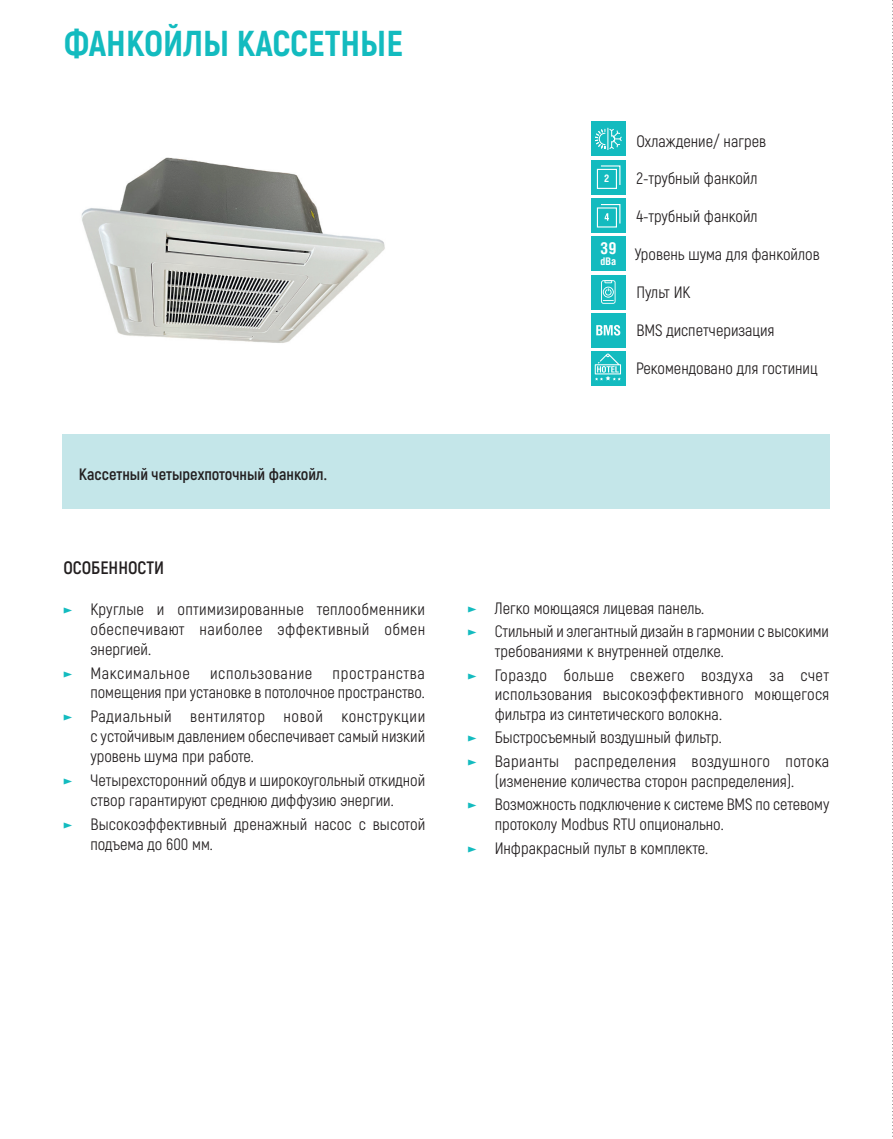
<style>
.page{position:relative;width:893px;height:1139px;background:#fff}
.page>*{position:absolute;margin:0;border:0;box-sizing:border-box;transform-origin:0 0}
.t1{font:800 36px "Akrobat";color:#13bbbf}
.t2{font:700 18px "Akrobat";color:#231f20}
.t3{font:16.5px/19.8px "Akrobat";color:#231f20}
.t4{font:700 16.5px "Akrobat";color:#231f20}
.t5{font:700 16.5px "Helios Cond C";color:#fff}
.t6{font:700 10.5px "Helios Cond C";color:#fff}
.s1{font-family:"Consolas";color:#13bbbf}
</style>
<div class="page">
<div style="left:63px;top:434px;width:767px;height:75px;background:#c4e6e9"></div>
<div style="left:591px;top:122px;width:34px;height:34px;background:#13bbbf"></div>
<svg style="left:595px;top:128px;width:27px;height:22px"></svg>
<div style="left:591px;top:160px;width:34px;height:34px;background:#13bbbf"></div>
<svg style="left:596px;top:165px;width:25px;height:24px"></svg>
<div style="left:591px;top:237px;width:34px;height:34px;background:#13bbbf"></div>
<div style="left:591px;top:275px;width:34px;height:34px;background:#13bbbf"></div>
<svg style="left:601px;top:280px;width:15px;height:24px"></svg>
<svg style="left:892px;top:0;width:1px;height:1137px"></svg>
<img style="left:81px;top:157px;width:304px;height:186px">
<div style="left:591px;top:198px;width:34px;height:34px;background:#13bbbf"></div>
<svg style="left:596px;top:204px;width:25px;height:24px"></svg>
<div style="left:591px;top:313px;width:34px;height:34px;background:#13bbbf"></div>
<svg style="left:596px;top:325px;width:24px;height:11px"></svg>
<div style="left:591px;top:351px;width:34px;height:35px;background:#13bbbf"></div>
<svg style="left:595px;top:353px;width:26px;height:27px"></svg>
<h1 class="t1" style="left:64px;top:20px;width:340px">ФАНКОЙЛЫ КАССЕТНЫЕ</h1>
<p class="t4" style="left:79px;top:464px;width:250px">Кассетный четырехпоточный фанкойл.</p>
<p class="t2" style="left:63px;top:556px;width:102px">ОСОБЕННОСТИ</p>
<p class="t3" style="left:90px;top:599px;width:336px;text-align:justify;text-indent:-27px"><span class="s1">►</span> Круглые и оптимизированные теплообменники обеспечивают наиболее эффективный обмен энергией.</p>
<p class="t3" style="left:63px;top:663px;width:363px;text-align:right"><span class="s1">►</span> Максимальное использование пространства помещения при установке в потолочное пространство.</p>
<p class="t3" style="left:90px;top:707px;width:336px;text-align:justify;text-indent:-27px"><span class="s1">►</span> Радиальный вентилятор новой конструкции с устойчивым давлением обеспечивает самый низкий уровень шума при работе.</p>
<p class="t3" style="left:63px;top:770px;width:363px;text-align:center"><span class="s1">►</span> Четырехсторонний обдув и широкоугольный откидной створ гарантируют среднюю диффузию энергии.</p>
<p class="t3" style="left:90px;top:814px;width:336px;text-indent:-27px"><span class="s1">►</span> Высокоэффективный дренажный насос с высотой подъема до 600 мм.</p>
<p class="t6" style="left:604px;top:172px;width:7px">2</p>
<p class="t5" style="left:600px;top:238px;width:18px">39</p>
<p class="t6" style="left:601px;top:255px;width:17px">dBa</p>
<p class="t3" style="left:636px;top:131px;width:131px">Охлаждение/ нагрев</p>
<p class="t3" style="left:636px;top:169px;width:123px">2-трубный фанкойл</p>
<p class="t3" style="left:636px;top:207px;width:123px">4-трубный фанкойл</p>
<p class="t3" style="left:635px;top:245px;width:186px">Уровень шума для фанкойлов</p>
<p class="t3" style="left:636px;top:283px;width:56px">Пульт ИК</p>
<p class="t3" style="left:636px;top:320px;width:139px">BMS диспетчеризация</p>
<p class="t3" style="left:636px;top:358px;width:183px">Рекомендовано для гостиниц</p>
<p class="t3" style="left:468px;top:596px;width:363px;line-height:23.7px"><span class="s1">►</span> Легко моющаяся лицевая панель.<br><span class="s1">►</span> Стильный и элегантный дизайн в гармонии с высокими</p>
<p class="t3" style="left:468px;top:639px;width:363px;line-height:23.7px;text-indent:27px">требованиями к внутренней отделке.<br><span class="s1">►</span> Гораздо больше свежего воздуха за счет</p>
<p class="t3" style="left:495px;top:684px;width:336px">использования высокоэффективного моющегося фильтра из синтетического волокна.</p>
<p class="t3" style="left:468px;top:726px;width:363px;line-height:23.7px"><span class="s1">►</span> Быстросъемный воздушный фильтр.<br><span class="s1">►</span> Варианты распределения воздушного потока</p>
<p class="t3" style="left:468px;top:769px;width:363px;line-height:23.7px;text-align:center">(изменение количества сторон распределения).<br><span class="s1">►</span> Возможность подключение к системе BMS по сетевому</p>
<p class="t3" style="left:468px;top:812px;width:258px;line-height:24px;text-indent:27px">протоколу Modbus RTU опционально. <span class="s1">►</span> Инфракрасный пульт в комплекте.</p>
</div>
